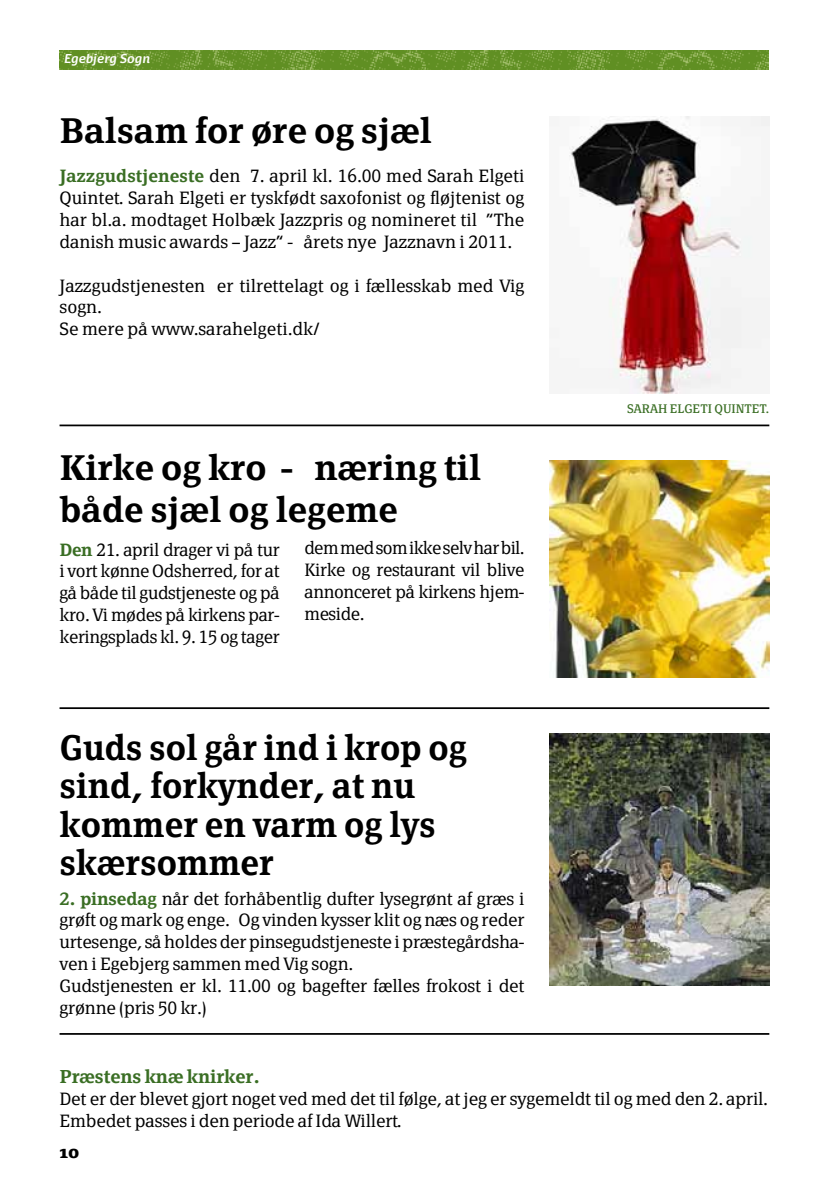
<style>
.page{position:relative;width:819px;height:1191px;background:#fff}
.page>*{position:absolute;margin:0;border:0;box-sizing:border-box;transform-origin:0 0}
.t1{font:600 35px/38.5px "Page Serif";color:#000;scale:.96 1}
.t2{font:600 35px/42px "Page Serif";color:#000}
.t3{font:600 18.38px "Page Serif TF";letter-spacing:-.01em;color:#3a6e24}
.t4{font:300 17.5px/21.9px "Page Serif TF";letter-spacing:-.01em;color:#000;text-align:justify}
.t5{font:700 17.5px "Page Serif";color:#000}
.t6{font:12.25px "Page Serif";color:#3a6e24}
.t7{font:italic 700 12.25px "Dancer TF";color:#fff;scale:.96 1}
.s1{font-weight:600;color:#3a6e24}
</style>
<div class="page">
<img style="left:60px;top:50px;width:708px;height:20px">
<img style="left:569px;top:117px;width:200px;height:277px">
<hr style="left:60px;top:424px;width:709px;height:2px;background:#000">
<img style="left:549px;top:733px;width:220px;height:252px">
<img style="left:549px;top:460px;width:220px;height:217px">
<hr style="left:60px;top:707px;width:709px;height:2px;background:#000">
<hr style="left:60px;top:1033px;width:709px;height:1px;background:#000">
<p class="t7" style="left:64px;top:50px;width:91px">Egebjerg Sogn</p>
<h1 class="t2" style="left:60px;top:110px;width:374px">Balsam for øre og sjæl</h1>
<p class="t4" style="left:60px;top:165px;width:466px"><span class="s1">Jazzgudstjeneste</span> den 7. april kl. 16.00 med Sarah Elgeti Quintet. Sarah Elgeti er tyskfødt saxofonist og fløjtenist og har bl.a. modtaget Holbæk Jazzpris og nomineret til ”The danish music awards – Jazz” - årets nye Jazznavn i 2011.</p>
<p class="t4" style="left:60px;top:274px;width:466px;text-align:left">Jazzgudstjenesten er tilrettelagt og i fællesskab med Vig sogn.<br>Se mere på www.sarahelgeti.dk/</p>
<h1 class="t2" style="left:60px;top:447px;width:423px">Kirke og kro - næring til både sjæl og legeme</h1>
<p class="t4" style="left:60px;top:538px;width:222px"><span class="s1">Den</span> 21. april drager vi på tur i vort kønne Odsherred, for at gå både til gudstjeneste og på kro. Vi mødes på kirkens par&shy;keringsplads kl. 9. 15 og tager</p>
<p class="t4" style="left:304px;top:537px;width:221px">dem med som ikke selv har bil.<br>Kirke og restaurant vil blive annonceret på kirkens hjem&shy;meside.</p>
<h1 class="t1" style="left:60px;top:728px;width:425px">Guds sol går ind i krop og sind, forkynder, at nu kommer en varm og lys skærsommer</h1>
<p class="t4" style="left:60px;top:887px;width:466px;text-align:left"><span class="s1">2. pinsedag</span> når det forhåbentlig dufter lysegrønt af græs i grøft og mark og enge. Og vinden kysser klit og næs og reder urtesenge, så holdes der pinsegudstjeneste i præstegårdsha&shy;ven i Egebjerg sammen med Vig sogn.<br>Gudstjenesten er kl. 11.00 og bagefter fælles frokost i det grønne (pris 50 kr.)</p>
<p class="t6" style="left:627px;top:401px;width:144px">SARAH ELGETI QUINTET.</p>
<p class="t3" style="left:60px;top:1065px;width:202px">Præstens knæ knirker.</p>
<p class="t4" style="left:60px;top:1088px;width:710px">Det er der blevet gjort noget ved med det til følge, at jeg er sygemeldt til og med den 2. april.<br>Embedet passes i den periode af Ida Willert.</p>
<p class="t5" style="left:60px;top:1141px;width:21px">10</p>
</div>
